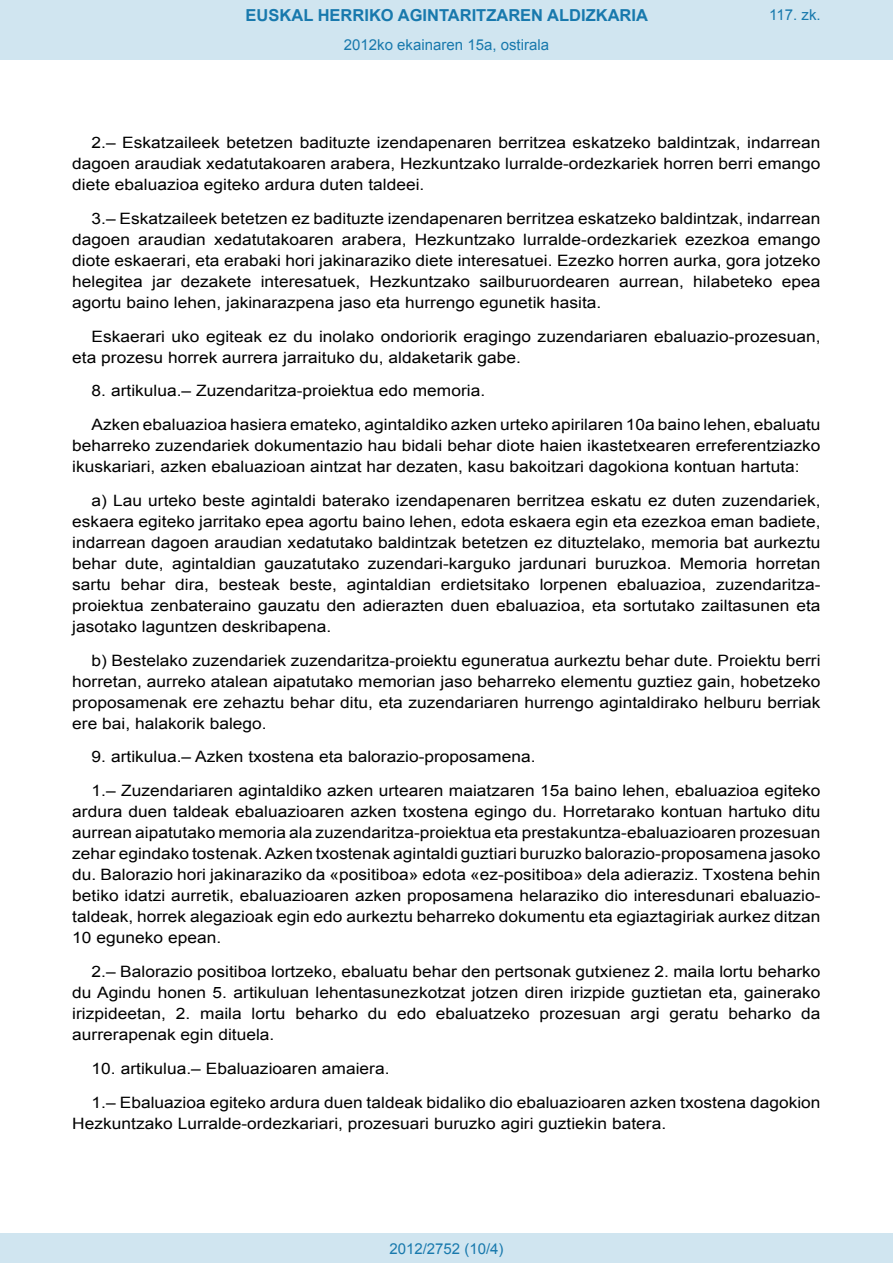
<style>
.page{position:relative;width:893px;height:1263px;background:#fff}
.page>*{position:absolute;margin:0;border:0;box-sizing:border-box;transform-origin:0 0}
.t1{font:700 16.5px "Arial";color:#1879ad}
.BOPVDetalle{font:15.6px/21px "Arial";color:#000;text-align:justify;scale:1.11 1}
.Paginacion_Centro{font:15px "Arial";color:#1879ad}
</style>
<div class="page">
<div style="left:0;top:0;width:893px;height:60px;background:#d0e5f0"></div>
<div style="left:0;top:1233px;width:893px;height:30px;background:#d0e5f0"></div>
<p class="t1" style="left:246px;top:4px;width:404px">EUSKAL HERRIKO AGINTARITZAREN ALDIZKARIA</p>
<p class="Paginacion_Centro" style="left:344px;top:35px;width:207px">2012ko ekainaren 15a, ostirala</p>
<p class="Paginacion_Centro" style="left:769px;top:5px;width:53px">117. zk.</p>
<p class="BOPVDetalle" style="left:72px;top:132px;width:676px;text-indent:19px">2.– Eskatzaileek betetzen badituzte izendapenaren berritzea eskatzeko baldintzak, indarrean dagoen araudiak xedatutakoaren arabera, Hezkuntzako lurralde-ordezkariek horren berri emango diete ebaluazioa egiteko ardura duten taldeei.</p>
<p class="BOPVDetalle" style="left:72px;top:208px;width:676px;text-indent:19px">3.– Eskatzaileek betetzen ez badituzte izendapenaren berritzea eskatzeko baldintzak, indarrean dagoen araudian xedatutakoaren arabera, Hezkuntzako lurralde-ordezkariek ezezkoa emango diote eskaerari, eta erabaki hori jakinaraziko diete interesatuei. Ezezko horren aurka, gora jotzeko helegitea jar dezakete interesatuek, Hezkuntzako sailburuordearen aurrean, hilabeteko epea agortu baino lehen, jakinarazpena jaso eta hurrengo egunetik hasita.</p>
<p class="BOPVDetalle" style="left:72px;top:326px;width:676px;text-indent:19px">Eskaerari uko egiteak ez du inolako ondoriorik eragingo zuzendariaren ebaluazio-prozesuan, eta prozesu horrek aurrera jarraituko du, aldaketarik gabe.</p>
<p class="BOPVDetalle" style="left:92px;top:381px;width:356px">8. artikulua.– Zuzendaritza-proiektua edo memoria.</p>
<p class="BOPVDetalle" style="left:72px;top:414px;width:676px;text-indent:19px">Azken ebaluazioa hasiera emateko, agintaldiko azken urteko apirilaren 10a baino lehen, ebaluatu beharreko zuzendariek dokumentazio hau bidali behar diote haien ikastetxearen erreferentziazko ikuskariari, azken ebaluazioan aintzat har dezaten, kasu bakoitzari dagokiona kontuan hartuta:</p>
<p class="BOPVDetalle" style="left:72px;top:490px;width:676px;text-indent:19px">a) Lau urteko beste agintaldi baterako izendapenaren berritzea eskatu ez duten zuzendariek, eskaera egiteko jarritako epea agortu baino lehen, edota eskaera egin eta ezezkoa eman badiete, indarrean dagoen araudian xedatutako baldintzak betetzen ez dituztelako, memoria bat aurkeztu behar dute, agintaldian gauzatutako zuzendari-karguko jardunari buruzkoa. Memoria horretan sartu behar dira, besteak beste, agintaldian erdietsitako lorpenen ebaluazioa, zuzendaritza&shy;proiektua zenbateraino gauzatu den adierazten duen ebaluazioa, eta sortutako zailtasunen eta jasotako laguntzen deskribapena.</p>
<p class="BOPVDetalle" style="left:72px;top:650px;width:676px;text-indent:19px">b) Bestelako zuzendariek zuzendaritza-proiektu eguneratua aurkeztu behar dute. Proiektu berri horretan, aurreko atalean aipatutako memorian jaso beharreko elementu guztiez gain, hobetzeko proposamenak ere zehaztu behar ditu, eta zuzendariaren hurrengo agintaldirako helburu berriak ere bai, halakorik balego.</p>
<p class="BOPVDetalle" style="left:92px;top:747px;width:401px">9. artikulua.– Azken txostena eta balorazio-proposamena.</p>
<p class="BOPVDetalle" style="left:72px;top:780px;width:676px;text-indent:19px">1.– Zuzendariaren agintaldiko azken urtearen maiatzaren 15a baino lehen, ebaluazioa egiteko ardura duen taldeak ebaluazioaren azken txostena egingo du. Horretarako kontuan hartuko ditu aurrean aipatutako memoria ala zuzendaritza-proiektua eta prestakuntza-ebaluazioaren prozesuan zehar egindako tostenak. Azken txostenak agintaldi guztiari buruzko balorazio-proposamena jasoko du. Balorazio hori jakinaraziko da «positiboa» edota «ez-positiboa» dela adieraziz. Txostena behin betiko idatzi aurretik, ebaluazioaren azken proposamena helaraziko dio interesdunari ebaluazio&shy;taldeak, horrek alegazioak egin edo aurkeztu beharreko dokumentu eta egiaztagiriak aurkez ditzan 10 eguneko epean.</p>
<p class="BOPVDetalle" style="left:72px;top:961px;width:676px;text-indent:19px">2.– Balorazio positiboa lortzeko, ebaluatu behar den pertsonak gutxienez 2. maila lortu beharko du Agindu honen 5. artikuluan lehentasunezkotzat jotzen diren irizpide guztietan eta, gainerako irizpideetan, 2. maila lortu beharko du edo ebaluatzeko prozesuan argi geratu beharko da aurrerapenak egin dituela.</p>
<p class="BOPVDetalle" style="left:92px;top:1058px;width:270px">10. artikulua.– Ebaluazioaren amaiera.</p>
<p class="BOPVDetalle" style="left:72px;top:1092px;width:676px;text-indent:19px">1.– Ebaluazioa egiteko ardura duen taldeak bidaliko dio ebaluazioaren azken txostena dagokion<br>Hezkuntzako Lurralde-ordezkariari, prozesuari buruzko agiri guztiekin batera.</p>
<p class="Paginacion_Centro" style="left:389px;top:1238px;width:116px">2012/2752 (10/4)</p>
</div>
